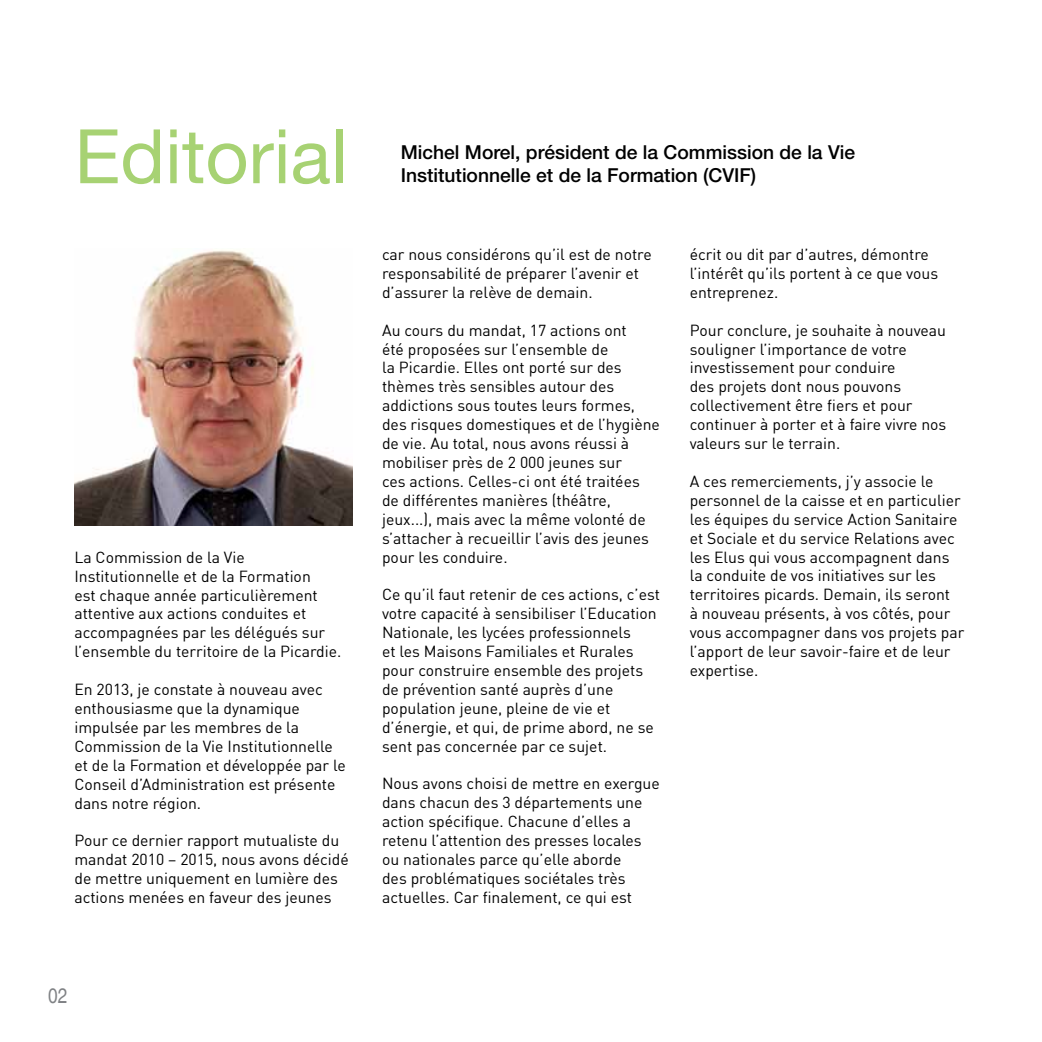
<style>
.page{position:relative;width:1042px;height:1042px;background:#fff}
.page>*{position:absolute;margin:0;border:0;box-sizing:border-box;transform-origin:0 0}
.t1{font:75.25px "Helvetica Neue";color:#a7d273}
.t2{font:condensed 21px "Helvetica";color:#808285}
.t3{font:500 19.25px "Helvetica Neue";color:#000}
.t4{font:15.75px/18.9px "DIN";color:#000}
</style>
<div class="page">
<img style="left:74px;top:250px;width:278px;height:276px">
<h1 class="t1" style="left:74px;top:112px;width:275px">Editorial</h1>
<p class="t4" style="left:74px;top:547px;width:268px">La Commission de la Vie Institutionnelle et de la Formation<br>est chaque année particulièrement attentive aux actions conduites et accompagnées par les délégués sur l’ensemble du territoire de la Picardie.</p>
<p class="t4" style="left:74px;top:679px;width:273px">En 2013, je constate à nouveau avec enthousiasme que la dynamique impulsée par les membres de la<br>Commission de la Vie Institutionnelle et de la Formation et développée par le<br>Conseil d’Administration est présente dans notre région.</p>
<p class="t4" style="left:74px;top:831px;width:276px">Pour ce dernier rapport mutualiste du mandat 2010 – 2015, nous avons décidé de mettre uniquement en lumière des actions menées en faveur des jeunes</p>
<h2 class="t2" style="left:48px;top:983px;width:21px">02</h2>
<p class="t3" style="left:401px;top:141px;width:456px">Michel Morel, président de la Commission de la Vie</p>
<p class="t3" style="left:401px;top:163px;width:357px">Institutionnelle et de la Formation (CVIF)</p>
<p class="t4" style="left:382px;top:245px;width:271px">car nous considérons qu’il est de notre responsabilité de préparer l’avenir et d’assurer la relève de demain.</p>
<p class="t4" style="left:382px;top:320px;width:279px">Au cours du mandat, 17 actions ont<br>été proposées sur l’ensemble de<br>la Picardie. Elles ont porté sur des thèmes très sensibles autour des addictions sous toutes leurs formes, des risques domestiques et de l’hygiène de vie. Au total, nous avons réussi à mobiliser près de 2 000 jeunes sur<br>ces actions. Celles-ci ont été traitées de différentes manières (théâtre, jeux...), mais avec la même volonté de s’attacher à recueillir l’avis des jeunes pour les conduire.</p>
<p class="t4" style="left:382px;top:585px;width:279px">Ce qu’il faut retenir de ces actions, c’est votre capacité à sensibiliser l’Education Nationale, les lycées professionnels<br>et les Maisons Familiales et Rurales pour construire ensemble des projets de prévention santé auprès d’une population jeune, pleine de vie et d’énergie, et qui, de prime abord, ne se sent pas concernée par ce sujet.</p>
<p class="t4" style="left:382px;top:774px;width:279px">Nous avons choisi de mettre en exergue dans chacun des 3 départements une action spécifique. Chacune d’elles a retenu l’attention des presses locales ou nationales parce qu’elle aborde<br>des problématiques sociétales très actuelles. Car finalement, ce qui est</p>
<p class="t4" style="left:690px;top:245px;width:250px">écrit ou dit par d’autres, démontre l’intérêt qu’ils portent à ce que vous entreprenez.</p>
<p class="t4" style="left:690px;top:320px;width:258px">Pour conclure, je souhaite à nouveau souligner l’importance de votre investissement pour conduire<br>des projets dont nous pouvons collectivement être fiers et pour continuer à porter et à faire vivre nos valeurs sur le terrain.</p>
<p class="t4" style="left:690px;top:471px;width:276px">A ces remerciements, j’y associe le personnel de la caisse et en particulier les équipes du service Action Sanitaire et Sociale et du service Relations avec les Elus qui vous accompagnent dans la conduite de vos initiatives sur les territoires picards. Demain, ils seront<br>à nouveau présents, à vos côtés, pour vous accompagner dans vos projets par l’apport de leur savoir-faire et de leur expertise.</p>
</div>
